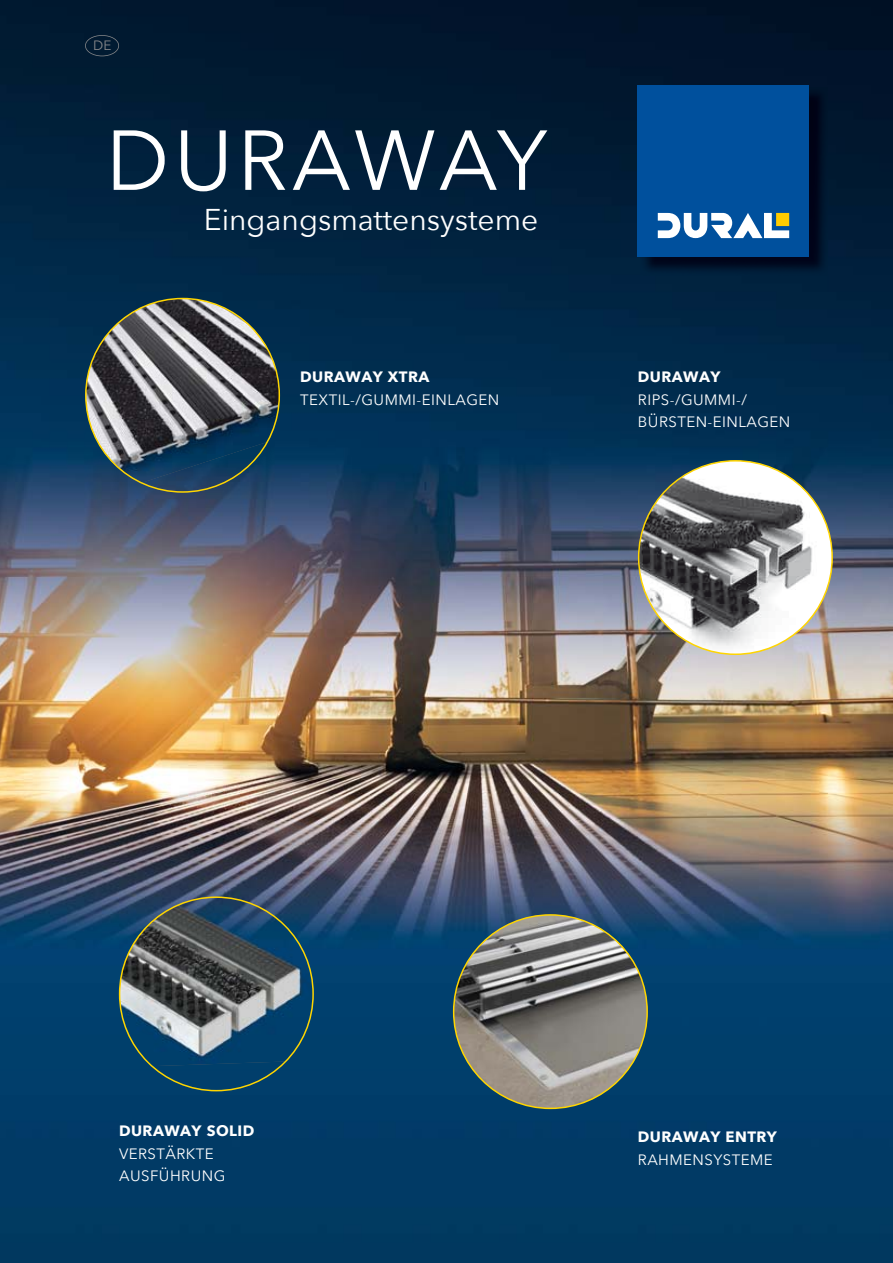
<style>
.page{position:relative;width:893px;height:1263px;background:#fff}
.page>*{position:absolute;margin:0;border:0;box-sizing:border-box;transform-origin:0 0}
.t1{font:84px "Avenir Next";letter-spacing:.045em;color:#fff}
.t2{font:30px "Avenir Next";color:#fff}
.t3{font:15px/22.5px "Avenir Next";letter-spacing:.03em;color:#fff}
.t4{font:700 15px "Avenir Next";letter-spacing:.03em;color:#fff}
.t5{font:13.5px "Avenir Next";color:#87888a}
</style>
<div class="page">
<img style="left:0;top:0;width:893px;height:1263px">
<svg style="left:85px;top:35px;width:34px;height:21px"></svg>
<svg style="left:85px;top:298px;width:195px;height:195px;background:#52606c"></svg>
<svg style="left:119px;top:896px;width:195px;height:195px;background:#3c5a6c"></svg>
<svg style="left:453px;top:914px;width:195px;height:195px;background:#6f787a"></svg>
<svg style="left:638px;top:460px;width:195px;height:195px"></svg>
<img style="left:640px;top:87px;width:188px;height:188px">
<div style="left:638px;top:85px;width:171px;height:172px;background:#00509d"></div>
<svg style="left:658px;top:213px;width:131px;height:25px"></svg>
<p class="t5" style="left:93px;top:36px;width:20px">DE</p>
<h1 class="t1" style="left:106px;top:106px;width:443px">DURAWAY</h1>
<h2 class="t2" style="left:204px;top:200px;width:336px">Eingangsmattensysteme</h2>
<p class="t4" style="left:300px;top:367px;width:131px">DURAWAY XTRA</p>
<p class="t3" style="left:300px;top:389px;width:201px">TEXTIL-/GUMMI-EINLAGEN</p>
<p class="t4" style="left:638px;top:367px;width:84px">DURAWAY</p>
<p class="t3" style="left:638px;top:389px;width:154px">RIPS-/GUMMI-/<br>BÜRSTEN-EINLAGEN</p>
<p class="t4" style="left:119px;top:1121px;width:137px">DURAWAY SOLID</p>
<p class="t3" style="left:119px;top:1143px;width:108px">VERSTÄRKTE<br>AUSFÜHRUNG</p>
<p class="t4" style="left:638px;top:1127px;width:141px">DURAWAY ENTRY</p>
<p class="t3" style="left:638px;top:1149px;width:136px">RAHMENSYSTEME</p>
</div>
